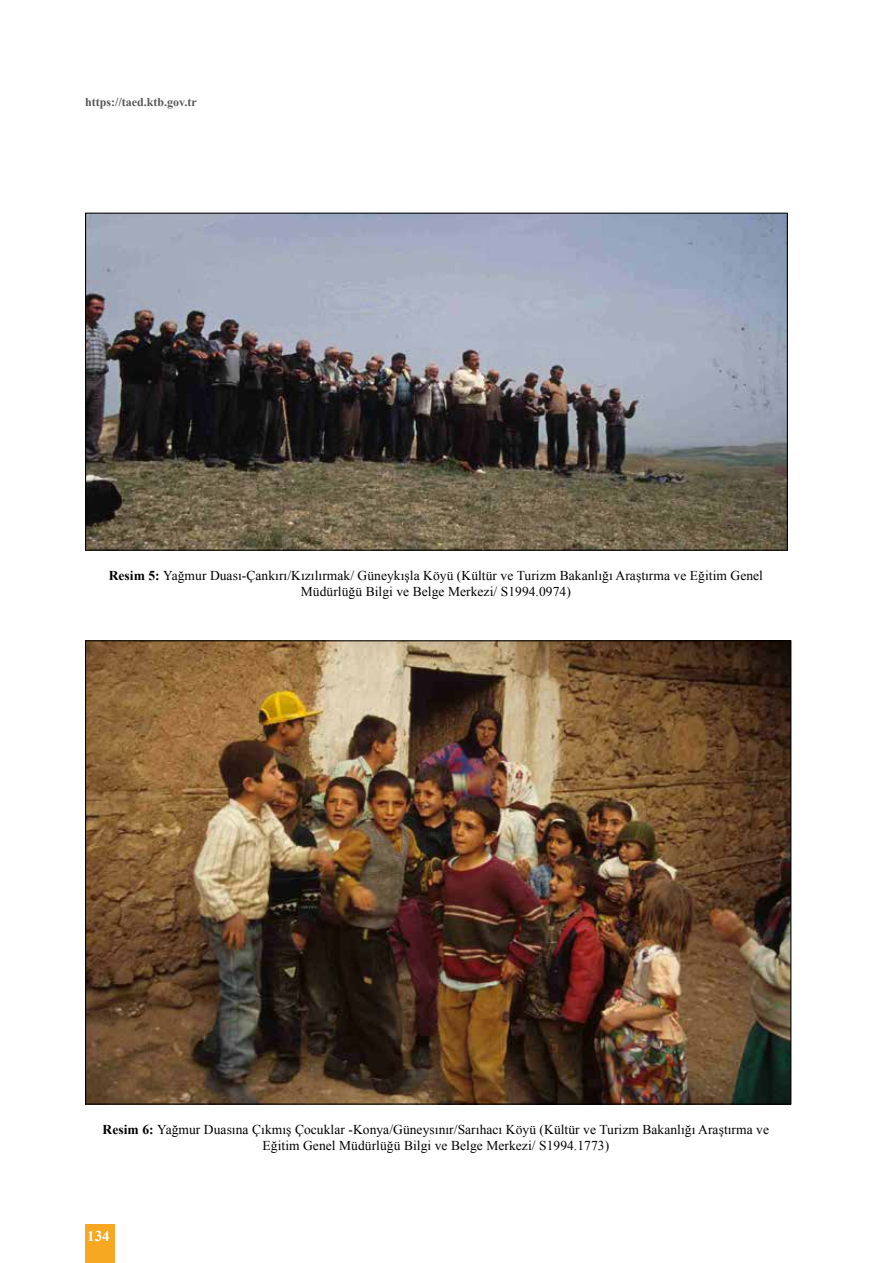
<style>
.page{position:relative;width:893px;height:1263px;background:#fff}
.page>*{position:absolute;margin:0;border:0;box-sizing:border-box;transform-origin:0 0}
.t1{font:700 15px "Times New Roman";color:#fff}
.t2{font:13.5px/16.2px "Times New Roman";letter-spacing:.005em;color:#000;text-align:center}
.t3{font:700 12px "Times New Roman";color:#575756}
.s1{font-weight:700}
</style>
<div class="page">
<div style="left:85px;top:1224px;width:30px;height:39px;background:#f7a823"></div>
<img style="left:87px;top:215px;width:699px;height:334px">
<img style="left:87px;top:642px;width:702px;height:460px">
<p class="t3" style="left:85px;top:94px;width:113px">https://taed.ktb.gov.tr</p>
<p class="t2" style="left:109px;top:567px;width:656px"><span class="s1">Resim 5:</span> Yağmur Duası-Çankırı/Kızılırmak/ Güneykışla Köyü (Kültür ve Turizm Bakanlığı Araştırma ve Eğitim Genel<br>Müdürlüğü Bilgi ve Belge Merkezi/ S1994.0974)</p>
<p class="t2" style="left:103px;top:1121px;width:668px"><span class="s1">Resim 6:</span> Yağmur Duasına Çıkmış Çocuklar -Konya/Güneysınır/Sarıhacı Köyü (Kültür ve Turizm Bakanlığı Araştırma ve<br>Eğitim Genel Müdürlüğü Bilgi ve Belge Merkezi/ S1994.1773)</p>
<p class="t1" style="left:87px;top:1226px;width:24px">134</p>
</div>
